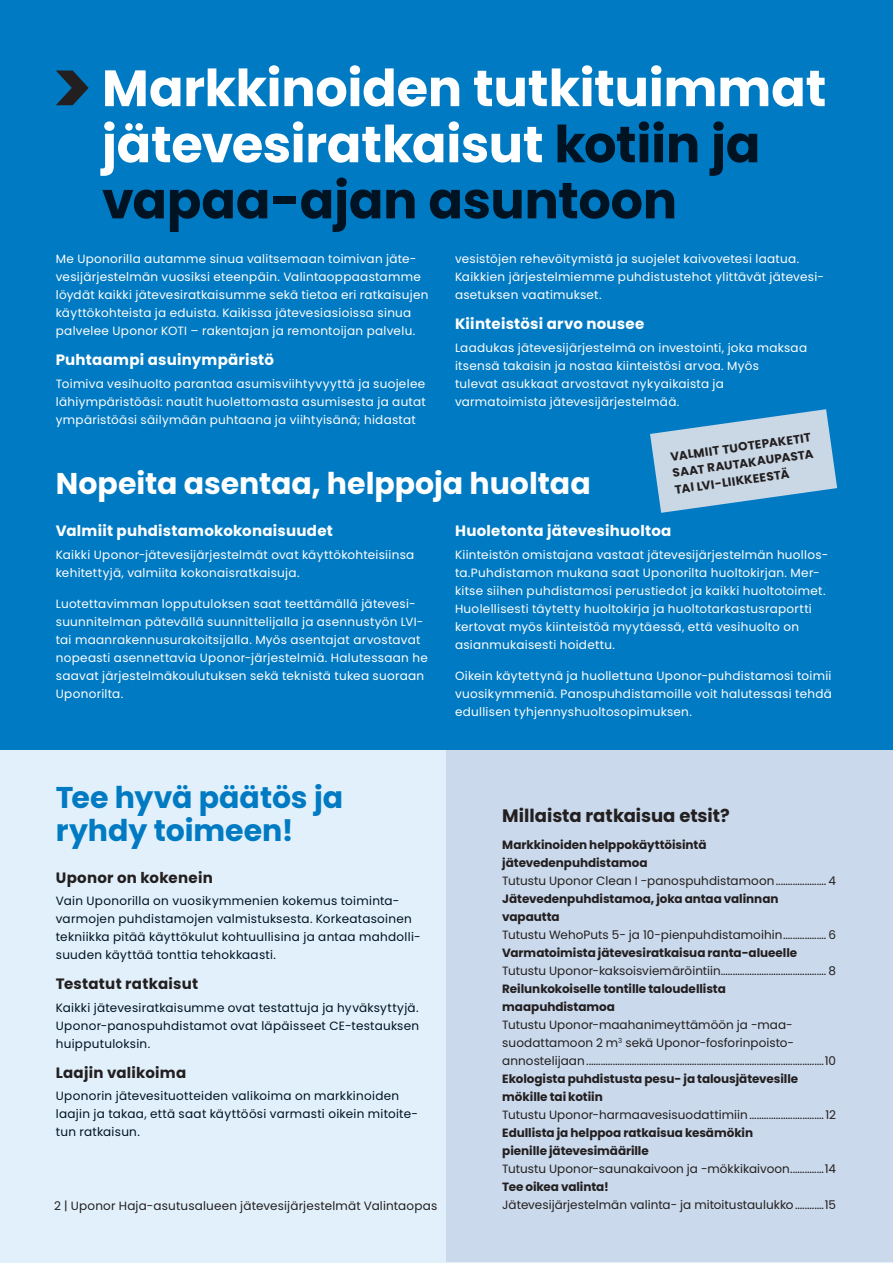
<style>
.page{position:relative;width:893px;height:1263px;background:#fff}
.page>*{position:absolute;margin:0;border:0;box-sizing:border-box;transform-origin:0 0}
.Medium_Header_-_35pt{font:700 51px/56.1px "Poppins";letter-spacing:-.005em;color:#fff}
.Subhead_-_20pt{font:700 30px "Poppins";color:#fff}
.Subhead_-_20pt-2{font:700 30px/33px "Poppins";letter-spacing:-.005em;color:#007ac2}
.Väliots_12_pt_Usein{font:700 18px "Poppins";color:#231f20}
.Väliotsikot_2021{font:700 15px "Poppins";letter-spacing:.015em;color:#fff}
.Väliotsikot_2021-2{font:700 15px "Poppins";letter-spacing:.015em;color:#231f20}
.Body_Copy_8_pt{font:12px/18px "Poppins";letter-spacing:.025em;color:#fff}
.TOC_body_text{font:12px/18px "Poppins";letter-spacing:.005em;color:#231f20}
.Body_Copy_8_pt-2{font:12px/18px "Poppins";letter-spacing:.025em;color:#001322}
.Sisällysluettelo_sin{font:700 12px/18px "Poppins";letter-spacing:-.005em;color:#231f20}
.Box_notes_2021{font:700 12px/16.5px "Poppins";color:#231f20}
.s1{color:#001322}
</style>
<div class="page">
<div style="left:0;top:0;width:893px;height:770px;background:#007ac2"></div>
<div style="left:0;top:750px;width:893px;height:513px;background:#e1f0fa"></div>
<svg style="left:56px;top:71px;width:33px;height:34px"></svg>
<svg style="left:650px;top:409px;width:187px;height:104px"></svg>
<div style="left:446px;top:750px;width:447px;height:511px;background:#cad9eb"></div>
<p class="Medium_Header_-_35pt" style="left:102px;top:61px;width:726px">Markkinoiden tutkituimmat jätevesiratkaisut <span class="s1">kotiin ja vapaa-ajan asuntoon</span></p>
<p class="Body_Copy_8_pt" style="left:56px;top:250px;width:374px">Me Uponorilla autamme sinua valitsemaan toimivan jäte&shy;vesijärjestelmän vuosiksi eteenpäin. Valintaoppaastamme löydät kaikki jätevesiratkaisumme sekä tietoa eri ratkaisujen käyttökohteista ja eduista. Kaikissa jätevesiasioissa sinua palvelee Uponor KOTI – rakentajan ja remontoijan palvelu.</p>
<p class="Väliotsikot_2021" style="left:56px;top:351px;width:220px">Puhtaampi asuinympäristö</p>
<p class="Body_Copy_8_pt" style="left:56px;top:374px;width:372px;text-align:justify">Toimiva vesihuolto parantaa asumisviihtyvyyttä ja suojelee lähiympäristöäsi: nautit huolettomasta asumisesta ja autat ympäristöäsi säilymään puhtaana ja viihtyisänä; hidastat</p>
<p class="Body_Copy_8_pt" style="left:455px;top:250px;width:369px">vesistöjen rehevöitymistä ja suojelet kaivovetesi laatua.<br>Kaikkien järjestelmiemme puhdistustehot ylittävät jätevesi&shy;asetuksen vaatimukset.</p>
<p class="Väliotsikot_2021" style="left:455px;top:315px;width:191px">Kiinteistösi arvo nousee</p>
<p class="Body_Copy_8_pt" style="left:455px;top:338px;width:354px">Laadukas jätevesijärjestelmä on investointi, joka maksaa itsensä takaisin ja nostaa kiinteistösi arvoa. Myös<br>tulevat asukkaat arvostavat nykyaikaista ja varmatoimista jätevesijärjestelmää.</p>
<p class="Subhead_-_20pt" style="left:56px;top:466px;width:536px">Nopeita asentaa, helppoja huoltaa</p>
<p class="Box_notes_2021" style="left:669px;top:449px;width:143px;rotate:-8deg">VALMIIT TUOTEPAKETIT<br>SAAT RAUTAKAUPASTA</p>
<p class="Box_notes_2021" style="left:674px;top:481px;width:117px;rotate:-8deg">TAI LVI-LIIKKEESTÄ</p>
<p class="Väliotsikot_2021" style="left:56px;top:522px;width:279px">Valmiit puhdistamokokonaisuudet</p>
<p class="Body_Copy_8_pt" style="left:56px;top:545px;width:360px">Kaikki Uponor-jätevesijärjestelmät ovat käyttökohteisiinsa kehitettyjä, valmiita kokonaisratkaisuja.</p>
<p class="Body_Copy_8_pt" style="left:56px;top:595px;width:373px">Luotettavimman lopputuloksen saat teettämällä jätevesi&shy;suunnitelman pätevällä suunnittelijalla ja asennustyön LVI&shy;tai maanrakennusurakoitsijalla. Myös asentajat arvostavat nopeasti asennettavia Uponor-järjestelmiä. Halutessaan he saavat järjestelmäkoulutuksen sekä teknistä tukea suoraan Uponorilta.</p>
<p class="Väliotsikot_2021" style="left:455px;top:522px;width:218px">Huoletonta jätevesihuoltoa</p>
<p class="Body_Copy_8_pt" style="left:455px;top:545px;width:375px">Kiinteistön omistajana vastaat jätevesijärjestelmän huollos&shy;ta.Puhdistamon mukana saat Uponorilta huoltokirjan. Mer&shy;kitse siihen puhdistamosi perustiedot ja kaikki huoltotoimet.<br>Huolellisesti täytetty huoltokirja ja huoltotarkastusraportti kertovat myös kiinteistöä myytäessä, että vesihuolto on asianmukaisesti hoidettu.</p>
<p class="Body_Copy_8_pt" style="left:455px;top:667px;width:378px;text-align:justify">Oikein käytettynä ja huollettuna Uponor-puhdistamosi toimii vuosikymmeniä. Panospuhdistamoille voit halutessasi tehdä edullisen tyhjennyshuoltosopimuksen.</p>
<p class="Subhead_-_20pt-2" style="left:56px;top:781px;width:289px">Tee hyvä päätös ja ryhdy toimeen!</p>
<p class="Väliotsikot_2021-2" style="left:56px;top:869px;width:158px">Uponor on kokenein</p>
<p class="Body_Copy_8_pt-2" style="left:56px;top:892px;width:366px">Vain Uponorilla on vuosikymmenien kokemus toiminta&shy;varmojen puhdistamojen valmistuksesta. Korkeatasoinen tekniikka pitää käyttökulut kohtuullisina ja antaa mahdolli&shy;suuden käyttää tonttia tehokkaasti.</p>
<p class="Väliotsikot_2021-2" style="left:56px;top:975px;width:144px">Testatut ratkaisut</p>
<p class="Body_Copy_8_pt-2" style="left:56px;top:998px;width:365px;text-align:justify">Kaikki jätevesiratkaisumme ovat testattuja ja hyväksyttyjä.<br>Uponor-panospuhdistamot ovat läpäisseet CE-testauksen huipputuloksin.</p>
<p class="Väliotsikot_2021-2" style="left:56px;top:1064px;width:132px">Laajin valikoima</p>
<p class="Body_Copy_8_pt-2" style="left:56px;top:1087px;width:364px">Uponorin jätevesituotteiden valikoima on markkinoiden laajin ja takaa, että saat käyttöösi varmasti oikein mitoite&shy;tun ratkaisun.</p>
<p class="TOC_body_text" style="left:54px;top:1197px;width:385px">2 | Uponor Haja-asutusalueen jätevesijärjestelmät Valintaopas</p>
<p class="Väliots_12_pt_Usein" style="left:502px;top:805px;width:229px">Millaista ratkaisua etsit?</p>
<p class="Sisällysluettelo_sin" style="left:502px;top:835px;width:206px">Markkinoiden helppokäyttöisintä jätevedenpuhdistamoa</p>
<p class="TOC_body_text" style="left:502px;top:871px;width:335px">Tutustu Uponor Clean I -panospuhdistamoon..................... 4</p>
<p class="Sisällysluettelo_sin" style="left:502px;top:889px;width:278px">Jätevedenpuhdistamoa, joka antaa valinnan vapautta</p>
<p class="TOC_body_text" style="left:502px;top:925px;width:335px">Tutustu WehoPuts 5- ja 10-pienpuhdistamoihin.................. 6</p>
<p class="Sisällysluettelo_sin" style="left:502px;top:943px;width:296px">Varmatoimista jätevesiratkaisua ranta-alueelle</p>
<p class="TOC_body_text" style="left:502px;top:961px;width:335px">Tutustu Uponor-kaksoisviemäröintiin............................................ 8</p>
<p class="Sisällysluettelo_sin" style="left:502px;top:979px;width:225px">Reilunkokoiselle tontille taloudellista maapuhdistamoa</p>
<p class="TOC_body_text" style="left:502px;top:1015px;width:335px">Tutustu Uponor-maahanimeyttämöön ja -maa&shy;suodattamoon 2 m<sup>3</sup> sekä Uponor-fosforinpoisto&shy;annostelijaan...................................................................................................10</p>
<p class="Sisällysluettelo_sin" style="left:502px;top:1069px;width:297px">Ekologista puhdistusta pesu- ja talousjätevesille mökille tai kotiin</p>
<p class="TOC_body_text" style="left:502px;top:1105px;width:335px">Tutustu Uponor-harmaavesisuodattimiin ...............................12</p>
<p class="Sisällysluettelo_sin" style="left:502px;top:1123px;width:252px">Edullista ja helppoa ratkaisua kesämökin pienille jätevesimäärille</p>
<p class="TOC_body_text" style="left:502px;top:1159px;width:335px">Tutustu Uponor-saunakaivoon ja -mökkikaivoon..............14</p>
<p class="Sisällysluettelo_sin" style="left:502px;top:1177px;width:108px">Tee oikea valinta!</p>
<p class="TOC_body_text" style="left:502px;top:1195px;width:335px">Jätevesijärjestelmän valinta- ja mitoitustaulukko............15</p>
</div>
